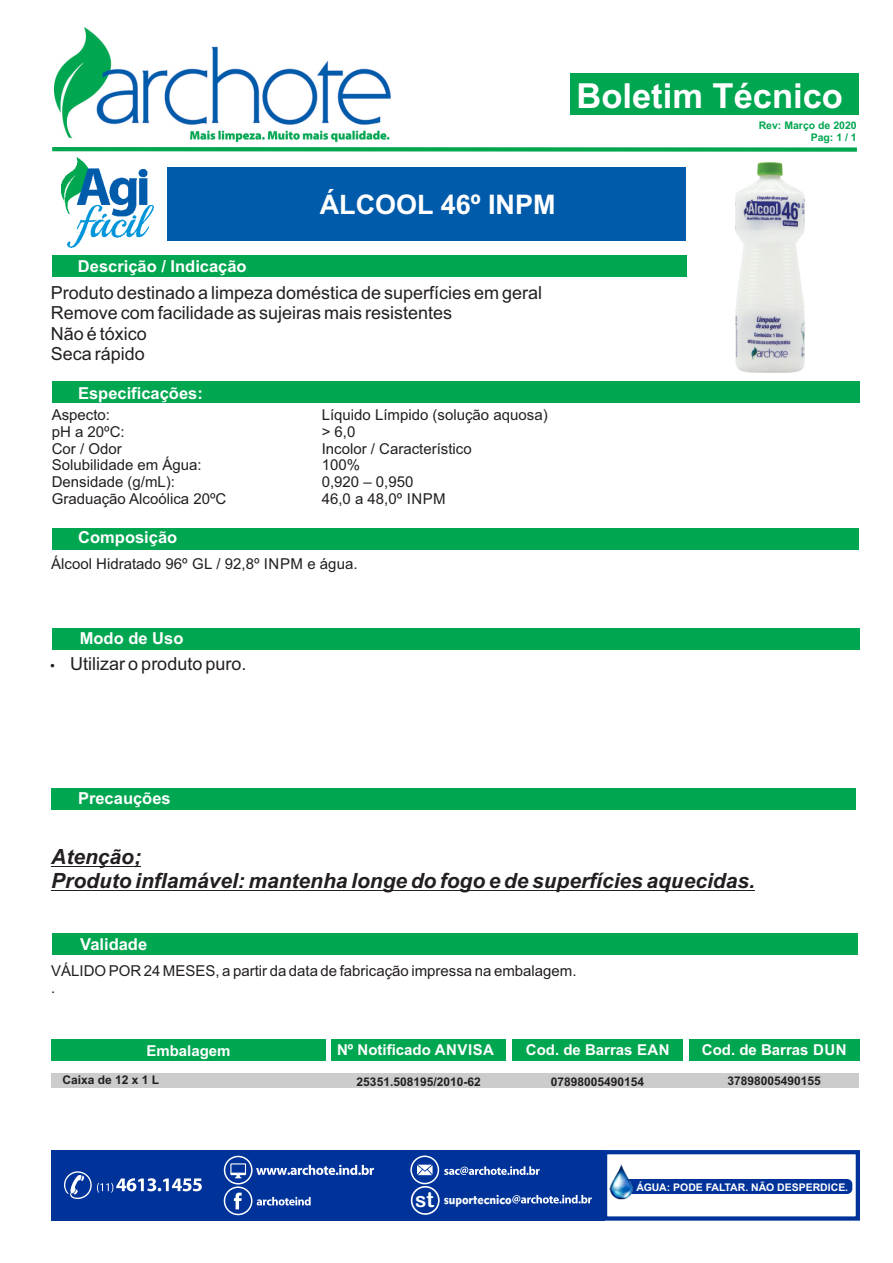
<style>
.page{position:relative;width:893px;height:1263px;background:#fff}
.page>*{position:absolute;margin:0;border:0;box-sizing:border-box;transform-origin:0 0}
.t1{font:700 34.5px "Arial";color:#fff}
.t2{font:700 27px "Arial";color:#fff}
.t3{font:italic 700 21px/23.4px "Arial";color:#231f20}
.t4{font:18px/20.1px "Arial";color:#231f20}
.t5{font:700 16.5px "Arial";color:#fff}
.t6{font:15px/16.8px "Arial";color:#231f20}
.t7{font:700 15px "Arial";color:#fff}
.t8{font:13.5px "Geometric 415 BT Black A";color:#fff;scale:.89 1}
.t9{font:700 12px "Arial";color:#231f20}
.t10{font:700 10.5px "Arial";color:#fff}
.t11{font:700 10.5px/11.7px "Arial";color:#00a650;text-align:right}
.s1{font-family:"Arial Rounded MT Bold";font-size:21px}
</style>
<div class="page">
<div style="left:52px;top:1073px;width:807px;height:15px;background:#ccc"></div>
<div style="left:52px;top:382px;width:807px;height:21px;background:#00a650"></div>
<div style="left:52px;top:528px;width:807px;height:21px;background:#00a650"></div>
<div style="left:167px;top:167px;width:518px;height:73px;background:#005bab"></div>
<div style="left:52px;top:147px;width:805px;height:5px;background:#00a650"></div>
<div style="left:52px;top:255px;width:634px;height:21px;background:#00a650"></div>
<div style="left:51px;top:789px;width:805px;height:21px;background:#00a650"></div>
<div style="left:52px;top:628px;width:807px;height:21px;background:#00a650"></div>
<img style="left:54px;top:27px;width:337px;height:116px">
<div style="left:51px;top:1039px;width:275px;height:21px;background:#00a650"></div>
<div style="left:512px;top:1039px;width:171px;height:21px;background:#00a650"></div>
<div style="left:689px;top:1039px;width:170px;height:22px;background:#00a650"></div>
<div style="left:331px;top:1039px;width:175px;height:22px;background:#00a650"></div>
<div style="left:52px;top:934px;width:805px;height:21px;background:#00a650"></div>
<div style="left:570px;top:74px;width:288px;height:41px;background:#00a650"></div>
<div style="left:51px;top:1150px;width:554px;height:71px;background:#039"></div>
<svg style="left:64px;top:1171px;width:138px;height:28px"></svg>
<svg style="left:410px;top:1155px;width:130px;height:29px"></svg>
<svg style="left:224px;top:1156px;width:150px;height:59px"></svg>
<div style="left:619px;top:1179px;width:233px;height:15px;background:#039;border-radius:5px"></div>
<img style="left:609px;top:1164px;width:24px;height:35px">
<div style="left:603px;top:1150px;width:257px;height:71px;border:4px solid #039"></div>
<div style="left:411px;top:1186px;width:29px;height:29px;border:2px solid #fff;border-radius:50%"></div>
<svg style="left:512px;top:1195px;width:80px;height:8px"></svg>
<hr style="left:51px;top:866px;width:90px;height:1px;background:#231f20">
<hr style="left:51px;top:890px;width:704px;height:1px;background:#231f20">
<img style="left:62px;top:157px;width:92px;height:91px">
<img style="left:735px;top:162px;width:70px;height:211px">
<h1 class="t1" style="left:576px;top:83px;width:268px">Boletim Técnico</h1>
<h2 class="t2" style="left:320px;top:194px;width:237px">ÁLCOOL 46º INPM</h2>
<p class="t5" style="left:78px;top:260px;width:170px">Descrição / Indicação</p>
<p class="t4" style="left:51px;top:285px;width:493px">Produto destinado a limpeza doméstica de superfícies em geral Remove com facilidade as sujeiras mais resistentes<br>Não é tóxico<br>Seca rápido</p>
<p class="t5" style="left:78px;top:387px;width:126px">Especificações:</p>
<p class="t6" style="left:52px;top:408px;width:60px">Aspecto:</p>
<p class="t6" style="left:322px;top:408px;width:227px">Líquido Límpido (solução aquosa)</p>
<p class="t6" style="left:52px;top:425px;width:75px">pH a 20ºC:</p>
<p class="t6" style="left:322px;top:425px;width:35px">&gt; 6,0</p>
<p class="t6" style="left:52px;top:441px;width:72px">Cor / Odor</p>
<p class="t6" style="left:322px;top:441px;width:152px">Incolor / Característico</p>
<p class="t6" style="left:52px;top:458px;width:152px">Solubilidade em Água:</p>
<p class="t6" style="left:322px;top:458px;width:40px">100%</p>
<p class="t6" style="left:52px;top:475px;width:125px">Densidade (g/mL):</p>
<p class="t6" style="left:322px;top:475px;width:93px">0,920 – 0,950</p>
<p class="t6" style="left:52px;top:492px;width:176px">Graduação Alcoólica 20ºC</p>
<p class="t6" style="left:322px;top:492px;width:126px">46,0 a 48,0º INPM</p>
<p class="t5" style="left:78px;top:531px;width:101px">Composição</p>
<p class="t6" style="left:51px;top:557px;width:308px">Álcool Hidratado 96º GL / 92,8º INPM e água.</p>
<p class="t5" style="left:80px;top:632px;width:105px">Modo de Uso</p>
<p class="t4" style="left:70px;top:655px;width:178px">Utilizar o produto puro.</p>
<p class="t5" style="left:78px;top:792px;width:94px">Precauções</p>
<p class="t11" style="left:759px;top:121px;width:100px">Rev: Março de 2020<br>Pag: 1 / 1</p>
<h3 class="t3" style="left:51px;top:847px;width:705px">Atenção;<br>Produto inflamável: mantenha longe do fogo e de superfícies aquecidas.</h3>
<p class="t5" style="left:80px;top:938px;width:68px">Validade</p>
<p class="t6" style="left:51px;top:964px;width:527px">VÁLIDO POR 24 MESES, a partir da data de fabricação impressa na embalagem. .</p>
<p class="t7" style="left:146px;top:1045px;width:86px">Embalagem</p>
<p class="t7" style="left:337px;top:1044px;width:158px">Nº Notificado ANVISA</p>
<p class="t7" style="left:526px;top:1044px;width:145px">Cod. de Barras EAN</p>
<p class="t7" style="left:702px;top:1044px;width:146px">Cod. de Barras DUN</p>
<p class="t9" style="left:62px;top:1075px;width:98px">Caixa de 12 x 1 L</p>
<p class="t9" style="left:357px;top:1077px;width:126px">25351.508195/2010-62</p>
<p class="t9" style="left:551px;top:1077px;width:95px">07898005490154</p>
<p class="t9" style="left:727px;top:1076px;width:95px">37898005490155</p>
<p class="t8" style="left:415px;top:1193px;width:110px"><span class="s1">st</span> suportecnico</p>
<p class="t10" style="left:636px;top:1184px;width:213px">ÁGUA: PODE FALTAR. NÃO DESPERDICE.</p>
</div>
